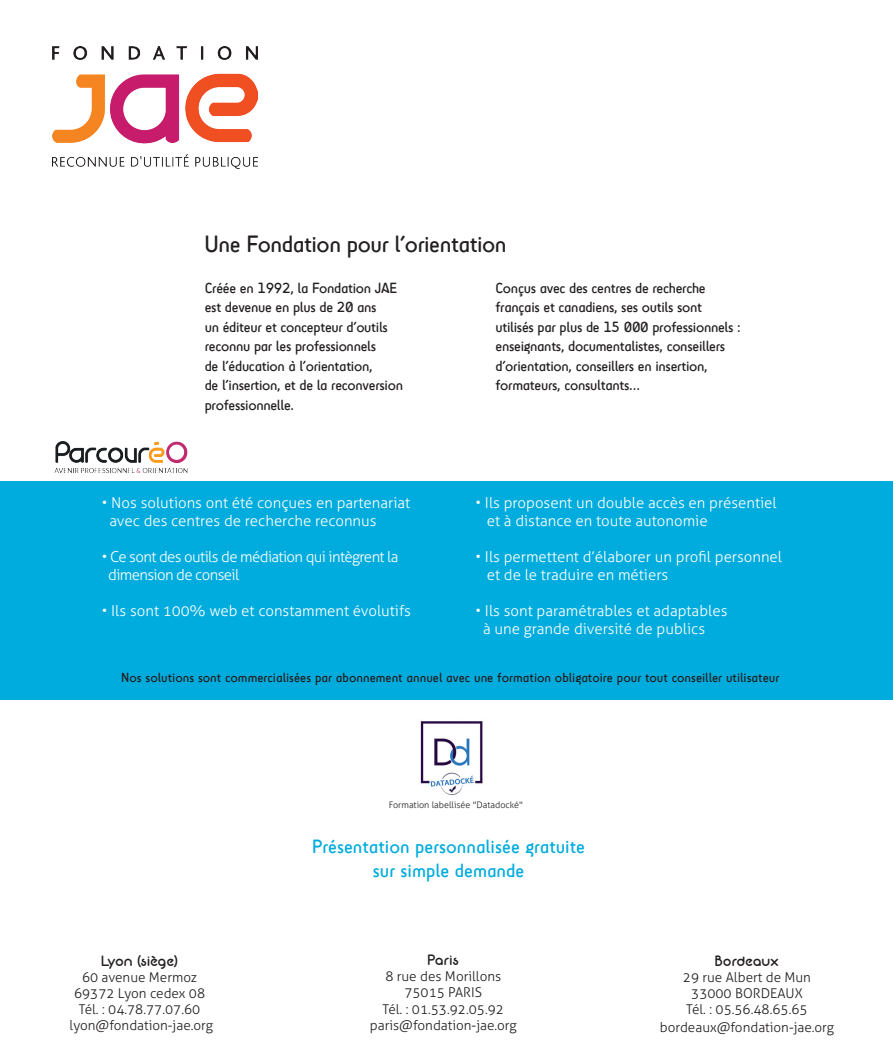
<style>
.page{position:relative;width:893px;height:1063px;background:#fff}
.page>*{position:absolute;margin:0;border:0;box-sizing:border-box;transform-origin:0 0}
.t1{font:24px "Sci Fly Sans";letter-spacing:-.02em;color:#231f20}
.t2{font:19.5px/23.4px "Sci Fly Sans";color:#00acdd;text-align:center}
.t3{font:15px/19.5px "Sci Fly Sans";letter-spacing:-.02em;color:#231f20}
.t4{font:300 15px/18px "Aller";color:#fff}
.t5{font:300 15px/18px "Aller";letter-spacing:-.04em;color:#fff}
.t6{font:15px "Neon 80 s";color:#231f20}
.t7{font:300 13.5px/16.2px "Aller";color:#231f20;text-align:center}
.t8{font:13.5px "Sci Fly Sans";color:#231f20}
.t9{font:300 9px "Aller";color:#231f20}
</style>
<div class="page">
<div style="left:0;top:481px;width:893px;height:219px;background:#00acdd"></div>
<img style="left:53px;top:46px;width:204px;height:123px">
<img style="left:420px;top:721px;width:63px;height:74px">
<img style="left:54px;top:441px;width:134px;height:32px">
<h1 class="t1" style="left:205px;top:230px;width:304px">Une Fondation pour l’orientation</h1>
<p class="t3" style="left:205px;top:278px;width:200px">Créée en 1992, la Fondation JAE est devenue en plus de 20 ans<br>un éditeur et concepteur d’outils reconnu par les professionnels<br>de l’éducation à l’orientation,<br>de l’insertion, et de la reconversion professionnelle.</p>
<p class="t3" style="left:495px;top:278px;width:247px">Conçus avec des centres de recherche français et canadiens, ses outils sont utilisés par plus de 15 000 professionnels : enseignants, documentalistes, conseillers d’orientation, conseillers en insertion, formateurs, consultants…</p>
<p class="t4" style="left:109px;top:494px;width:302px;text-indent:-8px">• Nos solutions ont été conçues en partenariat avec des centres de recherche reconnus</p>
<p class="t5" style="left:108px;top:548px;width:292px;text-indent:-6px">• Ce sont des outils de médiation qui intègrent la dimension de conseil</p>
<p class="t4" style="left:102px;top:602px;width:311px">• Ils sont 100% web et constamment évolutifs</p>
<p class="t4" style="left:487px;top:494px;width:291px;text-indent:-11px">• Ils proposent un double accès en présentiel et à distance en toute autonomie</p>
<p class="t4" style="left:487px;top:548px;width:297px;text-indent:-11px">• Ils permettent d’élaborer un profil personnel et de le traduire en métiers</p>
<p class="t4" style="left:483px;top:602px;width:246px;text-indent:-8px">• Ils sont paramétrables et adaptables à une grande diversité de publics</p>
<p class="t8" style="left:121px;top:669px;width:660px">Nos solutions sont commercialisées par abonnement annuel avec une formation obligatoire pour tout conseiller utilisateur</p>
<p class="t9" style="left:389px;top:800px;width:136px">Formation labellisée "Datadocké"</p>
<p class="t6" style="left:101px;top:952px;width:79px">Lyon (siège)</p>
<p class="t7" style="left:70px;top:969px;width:145px">60 avenue Mermoz<br>69372 Lyon cedex 08<br>Tél. : 04.78.77.07.60 lyon@fondation-jae.org</p>
<h2 class="t2" style="left:312px;top:835px;width:274px">Présentation personnalisée gratuite sur simple demande</h2>
<p class="t6" style="left:427px;top:952px;width:33px">Paris</p>
<p class="t7" style="left:370px;top:968px;width:148px">8 rue des Morillons<br>75015 PARIS<br>Tél. : 01.53.92.05.92 paris@fondation-jae.org</p>
<p class="t6" style="left:715px;top:952px;width:66px">Bordeaux</p>
<p class="t7" style="left:683px;top:969px;width:130px">29 rue Albert de Mun<br>33000 BORDEAUX<br>Tél. : 05.56.48.65.65</p>
<p class="t7" style="left:660px;top:1019px;width:176px">bordeaux@fondation-jae.org</p>
</div>
